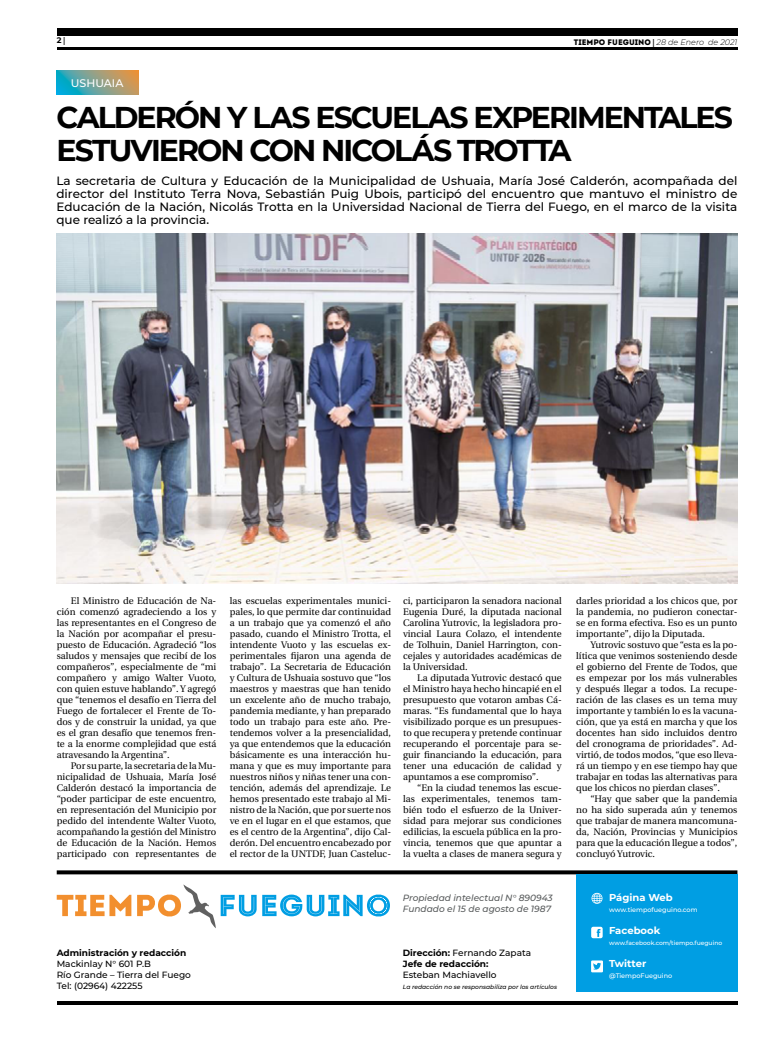
<style>
.page{position:relative;width:780px;height:1049px;background:#fff}
.page>*{position:absolute;margin:0;border:0;box-sizing:border-box;transform-origin:0 0}
.t1{font:700 30px/33px "Montserrat";letter-spacing:-.07em;color:#000}
.t2{font:500 12px/13px "Montserrat";color:#000;text-align:justify}
.t3{font:500 11px "Montserrat";color:#fff}
.t4{font:700 10px "Montserrat";color:#fff}
.t5{font:9.5px/11px "Utopia";color:#000;text-align:justify}
.t6{font:500 9px/11px "Montserrat";color:#000}
.t7{font:700 9px/11px "Montserrat";color:#000}
.t8{font:italic 500 9px/11px "Montserrat";color:#585b5c}
.t9{font:italic 300 8px "Montserrat";color:#000}
.t10{font:700 8px "Montserrat";color:#000}
.t11{font:500 6.5px "Montserrat";color:#fff}
.t12{font:italic 500 6px "Montserrat";color:#000}
.t13{font:500 6px "Montserrat";color:#fff}
.s1{font-family:"Utopia"}
.s2{font-family:"Intro";font-weight:400;font-style:normal}
.s3{font-family:"Utopia";font-weight:700;font-style:normal}
.s4{font-weight:500}
</style>
<div class="page">
<hr style="left:57px;top:48px;width:680px;height:2px;background:#000">
<div style="left:57px;top:28px;width:680px;height:7px;background:#000"></div>
<hr style="left:57px;top:1001px;width:680px;height:4px;background:#000">
<svg style="left:57px;top:870px;width:680px;height:4px;background:#181818"></svg>
<div style="left:576px;top:874px;width:161px;height:118px;background:#009ee3"></div>
<svg style="left:591px;top:893px;width:11px;height:11px"></svg>
<svg style="left:591px;top:927px;width:11px;height:11px"></svg>
<svg style="left:591px;top:960px;width:12px;height:12px"></svg>
<svg style="left:57px;top:895px;width:74px;height:21px"></svg>
<svg style="left:262px;top:894px;width:128px;height:23px"></svg>
<svg style="left:137px;top:884px;width:119px;height:44px"></svg>
<svg style="left:57px;top:71px;width:82px;height:24px;background:#79a18f"></svg>
<img style="left:57px;top:234px;width:680px;height:349px">
<p class="t10" style="left:57px;top:34px;width:10px">2<span class="s1">|</span></p>
<p class="t9" style="left:574px;top:36px;width:165px"><span class="s2">TIEMPO FUEGUINO</span> <span class="s3">|</span> 28 de Enero de 2021</p>
<p class="t3" style="left:71px;top:76px;width:54px">USHUAIA</p>
<h1 class="t1" style="left:56px;top:100px;width:678px">CALDERÓN Y LAS ESCUELAS EXPERIMENTALES<br>ESTUVIERON CON NICOLÁS TROTTA</h1>
<p class="t2" style="left:56px;top:174px;width:682px">La secretaria de Cultura y Educación de la Municipalidad de Ushuaia, María José Calderón, acompañada del director del Instituto Terra Nova, Sebastián Puig Ubois, participó del encuentro que mantuvo el ministro de Educación de la Nación, Nicolás Trotta en la Universidad Nacional de Tierra del Fuego, en el marco de la visita que realizó a la provincia.</p>
<p class="t5" style="left:57px;top:596px;width:161px;text-indent:14px">El Ministro de Educación de Na&shy;ción comenzó agradeciendo a los y las representantes en el Congreso de la Nación por acompañar el presu&shy;puesto de Educación. Agradeció “los saludos y mensajes que recibí de los compañeros”, especialmente de “mi compañero y amigo Walter Vuoto, con quien estuve hablando”. Y agregó que “tenemos el desafío en Tierra del Fuego de fortalecer el Frente de To&shy;dos y de construir la unidad, ya que es el gran desafío que tenemos fren&shy;te a la enorme complejidad que está atravesando la Argentina”.</p>
<p class="t5" style="left:57px;top:761px;width:161px;text-indent:14px">Por su parte, la secretaria de la Mu&shy;nicipalidad de Ushuaia, María José Calderón destacó la importancia de “poder participar de este encuentro, en representación del Municipio por pedido del intendente Walter Vuoto, acompañando la gestión del Ministro de Educación de la Nación. Hemos participado con representantes de</p>
<p class="t5" style="left:230px;top:596px;width:163px">las escuelas experimentales munici&shy;pales, lo que permite dar continuidad a un trabajo que ya comenzó el año pasado, cuando el Ministro Trotta, el intendente Vuoto y las escuelas ex&shy;perimentales fijaron una agenda de trabajo”. La Secretaria de Educación y Cultura de Ushuaia sostuvo que “los maestros y maestras que han tenido un excelente año de mucho trabajo, pandemia mediante, y han preparado todo un trabajo para este año. Pre&shy;tendemos volver a la presencialidad, ya que entendemos que la educación básicamente es una interacción hu&shy;mana y que es muy importante para nuestros niños y niñas tener una con&shy;tención, además del aprendizaje. Le hemos presentado este trabajo al Mi&shy;nistro de la Nación, que por suerte nos ve en el lugar en el que estamos, que es el centro de la Argentina”, dijo Cal&shy;derón. Del encuentro encabezado por el rector de la UNTDF, Juan Casteluc-</p>
<p class="t5" style="left:403px;top:596px;width:160px">ci, participaron la senadora nacional Eugenia Duré, la diputada nacional Carolina Yutrovic, la legisladora pro&shy;vincial Laura Colazo, el intendente de Tolhuin, Daniel Harrington, con&shy;cejales y autoridades académicas de la Universidad.</p>
<p class="t5" style="left:403px;top:673px;width:160px;text-indent:14px">La diputada Yutrovic destacó que el Ministro haya hecho hincapié en el presupuesto que votaron ambas Cá&shy;maras. “Es fundamental que lo haya visibilizado porque es un presupues&shy;to que recupera y pretende continuar recuperando el porcentaje para se&shy;guir financiando la educación, para tener una educación de calidad y apuntamos a ese compromiso”.</p>
<p class="t5" style="left:403px;top:783px;width:160px;text-indent:14px">“En la ciudad tenemos las escue&shy;las experimentales, tenemos tam&shy;bién todo el esfuerzo de la Univer&shy;sidad para mejorar sus condiciones edilicias, la escuela pública en la pro&shy;vincia, tenemos que que apuntar a la vuelta a clases de manera segura y</p>
<p class="t5" style="left:576px;top:596px;width:163px">darles prioridad a los chicos que, por la pandemia, no pudieron conectar&shy;se en forma efectiva. Eso es un punto importante”, dijo la Diputada.</p>
<p class="t5" style="left:576px;top:640px;width:163px;text-indent:14px">Yutrovic sostuvo que “esta es la po&shy;lítica que venimos sosteniendo desde el gobierno del Frente de Todos, que es empezar por los más vulnerables y después llegar a todos. La recupe&shy;ración de las clases es un tema muy importante y también lo es la vacuna&shy;ción, que ya está en marcha y que los docentes han sido incluidos dentro del cronograma de prioridades”. Ad&shy;virtió, de todos modos, “que eso lleva&shy;rá un tiempo y en ese tiempo hay que trabajar en todas las alternativas para que los chicos no pierdan clases”.</p>
<p class="t5" style="left:576px;top:794px;width:163px;text-indent:14px">“Hay que saber que la pandemia no ha sido superada aún y tenemos que trabajar de manera mancomuna&shy;da, Nación, Provincias y Municipios para que la educación llegue a todos”, concluyó Yutrovic.</p>
<p class="t7" style="left:57px;top:947px;width:131px">Administración y redacción</p>
<p class="t6" style="left:57px;top:958px;width:136px">Mackinlay N° 601 P.B<br>Río Grande – Tierra del Fuego<br>Tel: (02964) 422255</p>
<p class="t8" style="left:403px;top:892px;width:151px">Propiedad intelectual N° 890943<br>Fundado el 15 de agosto de 1987</p>
<p class="t4" style="left:609px;top:890px;width:65px">Página Web</p>
<p class="t11" style="left:609px;top:905px;width:90px">www.tiempofueguino.com</p>
<p class="t4" style="left:609px;top:923px;width:53px">Facebook</p>
<p class="t13" style="left:609px;top:939px;width:115px">www.facebook.com/tiempo.fueguino</p>
<p class="t4" style="left:609px;top:956px;width:39px">Twitter</p>
<p class="t11" style="left:609px;top:971px;width:65px">@TiempoFueguino</p>
<p class="t7" style="left:403px;top:947px;width:130px">Dirección: <span class="s4">Fernando Zapata<br></span>Jefe de redacción:</p>
<p class="t6" style="left:403px;top:969px;width:95px">Esteban Machiavello</p>
<p class="t12" style="left:403px;top:983px;width:156px">La redacción no se responsabiliza por los artículos</p>
</div>
